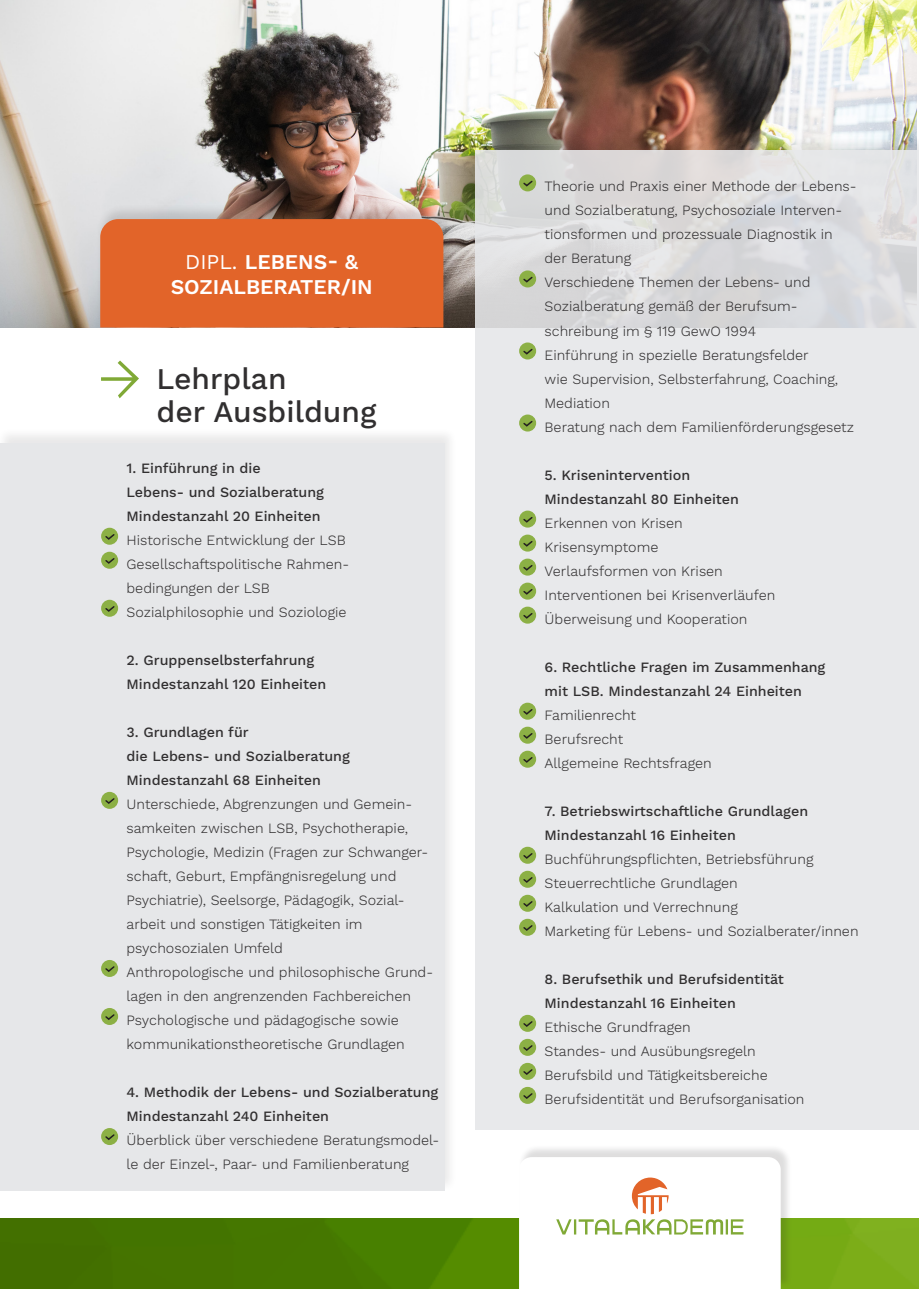
<style>
.page{position:relative;width:919px;height:1289px;background:#fff}
.page>*{position:absolute;margin:0;border:0;box-sizing:border-box;transform-origin:0 0}
.Copy{font:500 30px "Work Sans";color:#312f30}
.t1{font:600 21px "Work Sans";color:#fff}
.Copy-2{font:300 14.25px/24px "Work Sans";color:#312f30}
.Copy-3{font:500 14.25px/24px "Work Sans";color:#312f30}
.s1{font-weight:400}
</style>
<div class="page">
<img style="left:0;top:0;width:916px;height:327px">
<div style="left:96px;top:204px;width:359px;height:124px;background:#231f20;opacity:.15"></div>
<div style="left:100px;top:219px;width:343px;height:108px;background:#e26429"></div>
<img style="left:0;top:1218px;width:918px;height:70px">
<div style="left:518px;top:1143px;width:273px;height:144px;background:#231f20;opacity:.15"></div>
<svg style="left:519px;top:1157px;width:261px;height:131px"></svg>
<div style="left:0;top:428px;width:457px;height:763px;background:#f4f4f4"></div>
<div style="left:0;top:443px;width:444px;height:747px;background:#e6e7e9"></div>
<div style="left:472px;top:135px;width:446px;height:996px;background:#231f20;opacity:.1"></div>
<div style="left:475px;top:150px;width:443px;height:980px;background:#e6e7e9"></div>
<div style="left:101px;top:527px;width:17px;height:17px;background:#8cb045;border-radius:50%"></div>
<svg style="left:105px;top:534px;width:10px;height:6px"></svg>
<div style="left:101px;top:551px;width:17px;height:17px;background:#8cb045;border-radius:50%"></div>
<svg style="left:105px;top:558px;width:10px;height:6px"></svg>
<div style="left:101px;top:599px;width:17px;height:17px;background:#8cb045;border-radius:50%"></div>
<svg style="left:105px;top:606px;width:10px;height:6px"></svg>
<div style="left:101px;top:791px;width:17px;height:17px;background:#8cb045;border-radius:50%"></div>
<svg style="left:105px;top:798px;width:10px;height:6px"></svg>
<svg style="left:101px;top:959px;width:17px;height:17px"></svg>
<svg style="left:104px;top:964px;width:12px;height:9px"></svg>
<svg style="left:101px;top:1007px;width:17px;height:17px"></svg>
<svg style="left:104px;top:1012px;width:12px;height:9px"></svg>
<svg style="left:101px;top:1127px;width:17px;height:17px"></svg>
<svg style="left:104px;top:1132px;width:12px;height:9px"></svg>
<div style="left:519px;top:174px;width:17px;height:17px;background:#8cb045;border-radius:50%"></div>
<svg style="left:523px;top:180px;width:10px;height:7px"></svg>
<div style="left:519px;top:270px;width:17px;height:17px;background:#8cb045;border-radius:50%"></div>
<svg style="left:523px;top:276px;width:10px;height:7px"></svg>
<div style="left:519px;top:342px;width:17px;height:17px;background:#8cb045;border-radius:50%"></div>
<svg style="left:523px;top:348px;width:10px;height:7px"></svg>
<div style="left:519px;top:414px;width:17px;height:17px;background:#8cb045;border-radius:50%"></div>
<svg style="left:523px;top:421px;width:10px;height:6px"></svg>
<div style="left:519px;top:510px;width:17px;height:17px;background:#8cb045;border-radius:50%"></div>
<svg style="left:523px;top:517px;width:10px;height:6px"></svg>
<div style="left:519px;top:534px;width:17px;height:17px;background:#8cb045;border-radius:50%"></div>
<svg style="left:523px;top:541px;width:10px;height:6px"></svg>
<div style="left:519px;top:558px;width:17px;height:17px;background:#8cb045;border-radius:50%"></div>
<svg style="left:523px;top:565px;width:10px;height:6px"></svg>
<div style="left:519px;top:582px;width:17px;height:17px;background:#8cb045;border-radius:50%"></div>
<svg style="left:523px;top:589px;width:10px;height:6px"></svg>
<div style="left:519px;top:606px;width:17px;height:17px;background:#8cb045;border-radius:50%"></div>
<svg style="left:523px;top:613px;width:10px;height:6px"></svg>
<div style="left:519px;top:702px;width:17px;height:17px;background:#8cb045;border-radius:50%"></div>
<svg style="left:523px;top:709px;width:10px;height:6px"></svg>
<div style="left:519px;top:726px;width:17px;height:17px;background:#8cb045;border-radius:50%"></div>
<svg style="left:523px;top:733px;width:10px;height:6px"></svg>
<div style="left:519px;top:750px;width:17px;height:17px;background:#8cb045;border-radius:50%"></div>
<svg style="left:523px;top:757px;width:10px;height:6px"></svg>
<div style="left:519px;top:846px;width:17px;height:17px;background:#8cb045;border-radius:50%"></div>
<svg style="left:523px;top:853px;width:10px;height:6px"></svg>
<div style="left:519px;top:870px;width:17px;height:17px;background:#8cb045;border-radius:50%"></div>
<svg style="left:523px;top:877px;width:10px;height:6px"></svg>
<div style="left:519px;top:894px;width:17px;height:17px;background:#8cb045;border-radius:50%"></div>
<svg style="left:523px;top:901px;width:10px;height:6px"></svg>
<div style="left:519px;top:918px;width:17px;height:17px;background:#8cb045;border-radius:50%"></div>
<svg style="left:523px;top:925px;width:10px;height:6px"></svg>
<div style="left:519px;top:1014px;width:17px;height:17px;background:#8cb045;border-radius:50%"></div>
<svg style="left:523px;top:1021px;width:10px;height:6px"></svg>
<div style="left:519px;top:1038px;width:17px;height:17px;background:#8cb045;border-radius:50%"></div>
<svg style="left:523px;top:1045px;width:10px;height:6px"></svg>
<div style="left:519px;top:1062px;width:17px;height:17px;background:#8cb045;border-radius:50%"></div>
<svg style="left:523px;top:1069px;width:10px;height:6px"></svg>
<div style="left:519px;top:1086px;width:17px;height:17px;background:#8cb045;border-radius:50%"></div>
<svg style="left:523px;top:1093px;width:10px;height:6px"></svg>
<svg style="left:101px;top:360px;width:38px;height:38px"></svg>
<p class="t1" style="left:185px;top:249px;width:174px"><span class="s1">DIPL.</span> LEBENS- &amp;</p>
<p class="t1" style="left:171px;top:274px;width:204px">SOZIALBERATER/IN</p>
<p class="Copy" style="left:156px;top:361px;width:131px">Lehrplan</p>
<p class="Copy" style="left:156px;top:394px;width:222px">der Ausbildung</p>
<p class="Copy-3" style="left:126px;top:456px;width:136px">1. Einführung in die</p>
<p class="Copy-3" style="left:126px;top:480px;width:199px">Lebens- und Sozialberatung</p>
<p class="Copy-3" style="left:126px;top:504px;width:195px">Mindestanzahl 20 Einheiten</p>
<p class="Copy-2" style="left:126px;top:528px;width:221px">Historische Entwicklung der LSB</p>
<p class="Copy-2" style="left:126px;top:552px;width:224px">Gesellschaftspolitische Rahmen-</p>
<p class="Copy-2" style="left:126px;top:576px;width:145px">bedingungen der LSB</p>
<p class="Copy-2" style="left:126px;top:600px;width:221px">Sozialphilosophie und Soziologie</p>
<p class="Copy-3" style="left:126px;top:648px;width:189px">2. Gruppenselbsterfahrung</p>
<p class="Copy-3" style="left:126px;top:672px;width:201px">Mindestanzahl 120 Einheiten</p>
<p class="Copy-3" style="left:126px;top:720px;width:124px">3. Grundlagen für</p>
<p class="Copy-3" style="left:126px;top:744px;width:225px">die Lebens- und Sozialberatung</p>
<p class="Copy-3" style="left:126px;top:768px;width:196px">Mindestanzahl 68 Einheiten</p>
<p class="Copy-2" style="left:126px;top:792px;width:287px">Unterschiede, Abgrenzungen und Gemein-</p>
<p class="Copy-2" style="left:126px;top:816px;width:303px">samkeiten zwischen LSB, Psychotherapie,<br>Psychologie, Medizin (Fragen zur Schwanger-</p>
<p class="Copy-2" style="left:126px;top:864px;width:271px">schaft, Geburt, Empfängnisregelung und</p>
<p class="Copy-2" style="left:126px;top:888px;width:279px">Psychiatrie), Seelsorge, Pädagogik, Sozial-</p>
<p class="Copy-2" style="left:126px;top:912px;width:237px">arbeit und sonstigen Tätigkeiten im</p>
<p class="Copy-2" style="left:126px;top:936px;width:158px">psychosozialen Umfeld</p>
<p class="Copy-2" style="left:126px;top:960px;width:308px">Anthropologische und philosophische Grund-</p>
<p class="Copy-2" style="left:126px;top:984px;width:286px">lagen in den angrenzenden Fachbereichen</p>
<p class="Copy-2" style="left:126px;top:1008px;width:274px">Psychologische und pädagogische sowie</p>
<p class="Copy-2" style="left:126px;top:1032px;width:280px">kommunikationstheoretische Grundlagen</p>
<p class="Copy-3" style="left:126px;top:1080px;width:313px">4. Methodik der Lebens- und Sozialberatung<br>Mindestanzahl 240 Einheiten</p>
<p class="Copy-2" style="left:126px;top:1128px;width:314px">Überblick über verschiedene Beratungsmodel-</p>
<p class="Copy-2" style="left:126px;top:1152px;width:284px">le der Einzel-, Paar- und Familienberatung</p>
<p class="Copy-2" style="left:544px;top:175px;width:313px">Theorie und Praxis einer Methode der Lebens&shy;und Sozialberatung, Psychosoziale Interven-</p>
<p class="Copy-2" style="left:544px;top:223px;width:289px">tionsformen und prozessuale Diagnostik in</p>
<p class="Copy-2" style="left:544px;top:247px;width:88px">der Beratung</p>
<p class="Copy-2" style="left:544px;top:271px;width:267px">Verschiedene Themen der Lebens- und</p>
<p class="Copy-2" style="left:544px;top:295px;width:254px">Sozialberatung gemäß der Berufsum-</p>
<p class="Copy-2" style="left:544px;top:319px;width:213px">schreibung im § 119 GewO 1994</p>
<p class="Copy-2" style="left:544px;top:343px;width:265px">Einführung in spezielle Beratungsfelder</p>
<p class="Copy-2" style="left:544px;top:367px;width:295px">wie Supervision, Selbsterfahrung, Coaching,</p>
<p class="Copy-2" style="left:544px;top:391px;width:67px">Mediation</p>
<p class="Copy-2" style="left:544px;top:415px;width:311px">Beratung nach dem Familienförderungsgesetz</p>
<p class="Copy-3" style="left:544px;top:463px;width:196px">5. Krisenintervention<br>Mindestanzahl 80 Einheiten</p>
<p class="Copy-2" style="left:544px;top:511px;width:140px">Erkennen von Krisen</p>
<p class="Copy-2" style="left:544px;top:535px;width:115px">Krisensymptome</p>
<p class="Copy-2" style="left:544px;top:559px;width:180px">Verlaufsformen von Krisen</p>
<p class="Copy-2" style="left:544px;top:583px;width:232px">Interventionen bei Krisenverläufen</p>
<p class="Copy-2" style="left:544px;top:607px;width:204px">Überweisung und Kooperation</p>
<p class="Copy-3" style="left:544px;top:655px;width:282px">6. Rechtliche Fragen im Zusammenhang</p>
<p class="Copy-3" style="left:544px;top:679px;width:259px">mit LSB. Mindestanzahl 24 Einheiten</p>
<p class="Copy-2" style="left:544px;top:703px;width:93px">Familienrecht</p>
<p class="Copy-2" style="left:544px;top:727px;width:80px">Berufsrecht</p>
<p class="Copy-2" style="left:544px;top:751px;width:169px">Allgemeine Rechtsfragen</p>
<p class="Copy-3" style="left:544px;top:799px;width:265px">7. Betriebswirtschaftliche Grundlagen<br>Mindestanzahl 16 Einheiten</p>
<p class="Copy-2" style="left:544px;top:847px;width:270px">Buchführungspflichten, Betriebsführung</p>
<p class="Copy-2" style="left:544px;top:871px;width:195px">Steuerrechtliche Grundlagen</p>
<p class="Copy-2" style="left:544px;top:895px;width:195px">Kalkulation und Verrechnung</p>
<p class="Copy-2" style="left:544px;top:919px;width:315px">Marketing für Lebens- und Sozialberater/innen</p>
<p class="Copy-3" style="left:544px;top:967px;width:241px">8. Berufsethik und Berufsidentität<br>Mindestanzahl 16 Einheiten</p>
<p class="Copy-2" style="left:544px;top:1015px;width:148px">Ethische Grundfragen</p>
<p class="Copy-2" style="left:544px;top:1039px;width:213px">Standes- und Ausübungsregeln</p>
<p class="Copy-2" style="left:544px;top:1063px;width:225px">Berufsbild und Tätigkeitsbereiche</p>
<p class="Copy-2" style="left:544px;top:1087px;width:261px">Berufsidentität und Berufsorganisation</p>
</div>
